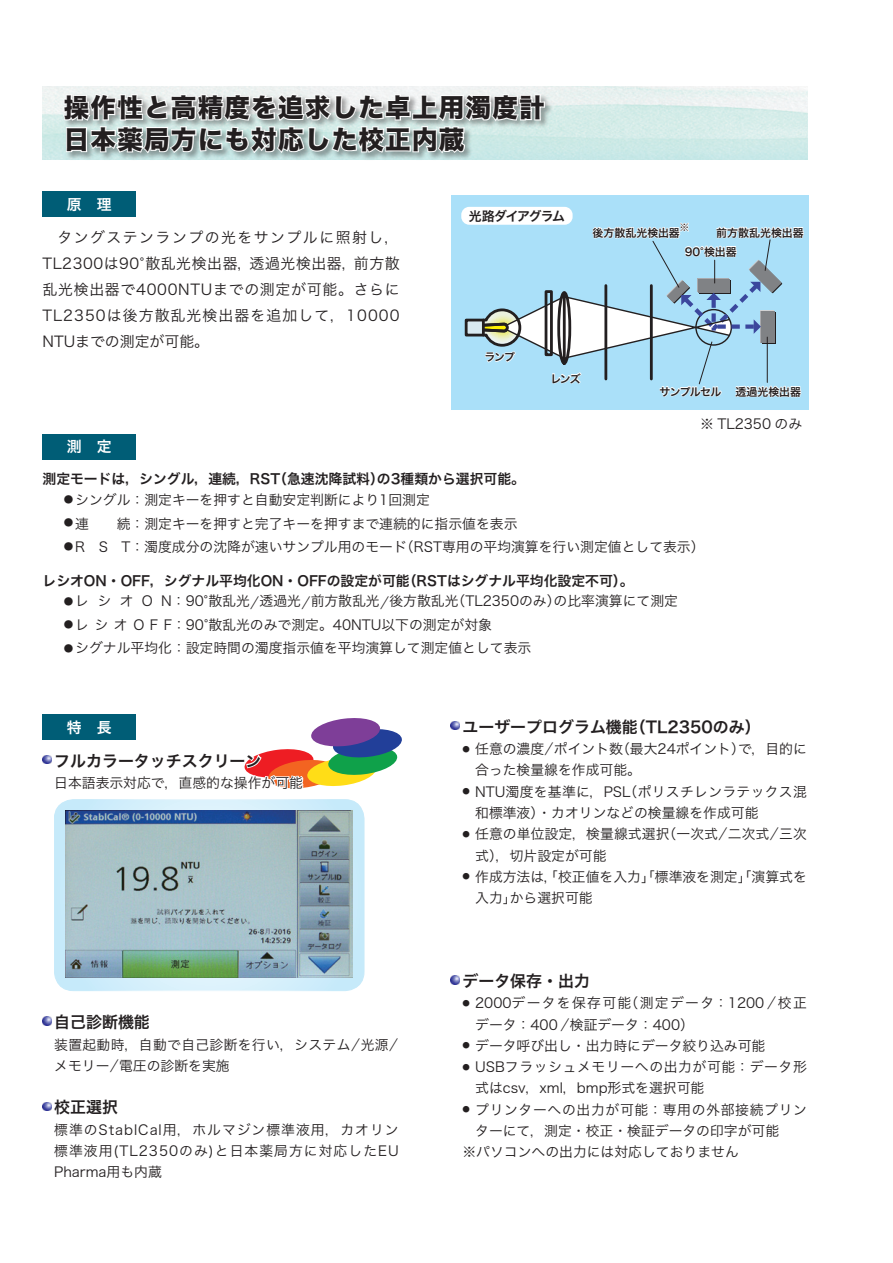
<style>
.page{position:relative;width:893px;height:1263px;background:#fff}
.page>*{position:absolute;margin:0;border:0;box-sizing:border-box;transform-origin:0 0}
.t1{font:25.5px/32px "Hira Kaku Std N W8";letter-spacing:.05em;color:#231f20}
.t2{font:15.9px "Hira Kaku Pro W6";color:#231f20}
.t3{font:14.85px/26.1px "Hira Kaku Pro N W3";letter-spacing:.075em;color:#231f20;text-align:justify}
.t4{font:14.85px "Hira Kaku Pro N W6";color:#fff}
.t5{font:13.8px/21.3px "Hira Kaku Pro W3";color:#231f20}
.t6{font:13.8px "Hira Kaku Pro N W6";color:#231f20}
.t7{font:13.8px/21.3px "Hira Kaku Pro W3";letter-spacing:.02em;color:#231f20}
.t8{font:13.8px "Hira Kaku Pro W3";letter-spacing:.05em;color:#231f20}
.t9{font:13.8px "Hira Kaku Pro N W3";color:#231f20}
.t10{font:12.9px "Hira Kaku Pro W6";letter-spacing:-.105em;color:#231f20}
.t11{font:10.95px/18.9px "Hira Kaku Pro W6";letter-spacing:-.015em;color:#231f20}
.t12{font:9.9px "Hira Kaku Pro W6";color:#231f20}
.s1{font-size:9.6px}
</style>
<div class="page">
<svg style="left:54px;top:801px;width:310px;height:190px;background:#c9e6f5"></svg>
<div style="left:54px;top:799px;width:310px;height:192px;border:1px solid #fff;border-radius:19px"></div>
<div style="left:43px;top:191px;width:93px;height:26px;background:#005d76"></div>
<div style="left:451px;top:196px;width:358px;height:214px;background:#aae0f9"></div>
<div style="left:461px;top:207px;width:112px;height:18px;background:#fff;border-radius:8px"></div>
<svg style="left:463px;top:214px;width:341px;height:184px"></svg>
<div style="left:43px;top:714px;width:93px;height:26px;background:#005d76"></div>
<div style="left:43px;top:434px;width:93px;height:25px;background:#005d76"></div>
<svg style="left:244px;top:718px;width:158px;height:90px"></svg>
<img style="left:66px;top:811px;width:287px;height:167px">
<img style="left:43px;top:86px;width:765px;height:73px">
<svg style="left:43px;top:755px;width:8px;height:9px"></svg>
<svg style="left:451px;top:721px;width:8px;height:9px"></svg>
<svg style="left:43px;top:1017px;width:8px;height:8px"></svg>
<svg style="left:43px;top:1102px;width:8px;height:8px"></svg>
<svg style="left:451px;top:975px;width:8px;height:9px"></svg>
<div style="left:63px;top:93px;width:491px;height:69px;background:#231f20;opacity:.4"></div>
<svg style="left:61px;top:92px;width:485px;height:68px"></svg>
<h1 class="t1" style="left:64px;top:92px;width:482px">操作性と高精度を追求した卓上用濁度計日本薬局方にも対応した校正内蔵</h1>
<p class="t4" style="left:67px;top:191px;width:46px">原　理</p>
<p class="t3" style="left:43px;top:223px;width:359px;text-indent:15px">タングステンランプの光をサンプルに照射し，TL2300は90°散乱光検出器，透過光検出器，前方散乱光検出器で4000NTUまでの測定が可能。さらにTL2350は後方散乱光検出器を追加して，10000<br>NTUまでの測定が可能。</p>
<p class="t4" style="left:67px;top:433px;width:46px">測　定</p>
<p class="t10" style="left:469px;top:204px;width:98px">光路ダイアグラム</p>
<p class="t11" style="left:484px;top:347px;width:32px">ランプ</p>
<p class="t11" style="left:550px;top:369px;width:32px">レンズ</p>
<p class="t6" style="left:43px;top:466px;width:484px">測定モードは，シングル，連続，RST（急速沈降試料）の3種類から選択可能。</p>
<p class="t12" style="left:679px;top:218px;width:11px">※</p>
<p class="t11" style="left:685px;top:223px;width:120px;text-indent:32px">前方散乱光検出器<br>90°検出器</p>
<p class="t11" style="left:593px;top:223px;width:89px">後方散乱光検出器</p>
<p class="t11" style="left:660px;top:382px;width:63px">サンプルセル</p>
<p class="t11" style="left:735px;top:382px;width:67px">透過光検出器</p>
<p class="t9" style="left:700px;top:411px;width:103px">※ TL2350 のみ</p>
<p class="t5" style="left:64px;top:489px;width:368px"><sup>●</sup> シングル：測定キーを押すと自動安定判断により1回測定</p>
<p class="t5" style="left:64px;top:512px;width:455px"><sup>●</sup> 連　　続：測定キーを押すと完了キーを押すまで連続的に指示値を表示</p>
<p class="t5" style="left:64px;top:535px;width:642px"><sup>●</sup> R　S　T：濁度成分の沈降が速いサンプル用のモード（RST専用の平均演算を行い測定値として表示）</p>
<p class="t6" style="left:43px;top:568px;width:592px">レシオON・OFF，シグナル平均化ON・OFFの設定が可能（RSTはシグナル平均化設定不可）。</p>
<p class="t5" style="left:64px;top:590px;width:616px"><span class="s1">●</span> レ シ オ O N：90°散乱光／透過光／前方散乱光／後方散乱光（TL2350のみ）の比率演算にて測定</p>
<p class="t5" style="left:64px;top:613px;width:430px"><span class="s1">●</span> レ シ オ O F F：90°散乱光のみで測定。40NTU以下の測定が対象</p>
<p class="t5" style="left:64px;top:636px;width:469px"><span class="s1">●</span> シグナル平均化：設定時間の濁度指示値を平均演算して測定値として表示</p>
<p class="t4" style="left:67px;top:714px;width:46px">特　長</p>
<p class="t2" style="left:54px;top:746px;width:209px">フルカラータッチスクリーン</p>
<p class="t5" style="left:54px;top:771px;width:250px">日本語表示対応で，直感的な操作が可能</p>
<p class="t2" style="left:54px;top:1008px;width:97px">自己診断機能</p>
<p class="t7" style="left:54px;top:1033px;width:346px">装置起動時，自動で自己診断を行い，システム／光源／メモリー／電圧の診断を実施</p>
<p class="t2" style="left:54px;top:1093px;width:65px">校正選択</p>
<p class="t5" style="left:54px;top:1118px;width:346px;text-align:justify">標準のStablCal用，ホルマジン標準液用，カオリン標準液用(TL2350のみ)と日本薬局方に対応したEU Pharma用も内蔵</p>
<p class="t2" style="left:462px;top:712px;width:300px">ユーザープログラム機能（TL2350のみ）</p>
<p class="t5" style="left:475px;top:737px;width:333px;text-indent:-13px"><sup>●</sup> 任意の濃度／ポイント数（最大24ポイント）で，目的に合った検量線を作成可能。</p>
<p class="t5" style="left:475px;top:780px;width:333px;text-indent:-13px"><sup>●</sup> NTU濁度を基準に，PSL（ポリスチレンラテックス混和標準液）・カオリンなどの検量線を作成可能</p>
<p class="t5" style="left:475px;top:822px;width:333px;text-indent:-13px"><sup>●</sup> 任意の単位設定，検量線式選択（一次式／二次式／三次式），切片設定が可能</p>
<p class="t5" style="left:475px;top:865px;width:333px;text-indent:-13px"><sup>●</sup> 作成方法は，「校正値を入力」「標準液を測定」「演算式を入力」から選択可能</p>
<p class="t2" style="left:462px;top:966px;width:129px">データ保存・出力</p>
<p class="t5" style="left:475px;top:991px;width:333px;text-indent:-13px"><sup>●</sup> 2000データを保存可能（測定データ：1200／校正データ：400 ／検証データ：400）</p>
<p class="t5" style="left:462px;top:1034px;width:304px"><sup>●</sup> データ呼び出し・出力時にデータ絞り込み可能</p>
<p class="t7" style="left:475px;top:1055px;width:333px;text-indent:-13px"><sup>●</sup> USBフラッシュメモリーへの出力が可能：データ形式はcsv，xml，bmp形式を選択可能</p>
<p class="t8" style="left:462px;top:1097px;width:346px"><sup>●</sup> プリンターへの出力が可能：専用の外部接続プリン</p>
<p class="t5" style="left:475px;top:1119px;width:306px">ターにて，測定・校正・検証データの印字が可能</p>
<p class="t5" style="left:462px;top:1140px;width:292px">※パソコンへの出力には対応しておりません　</p>
</div>
